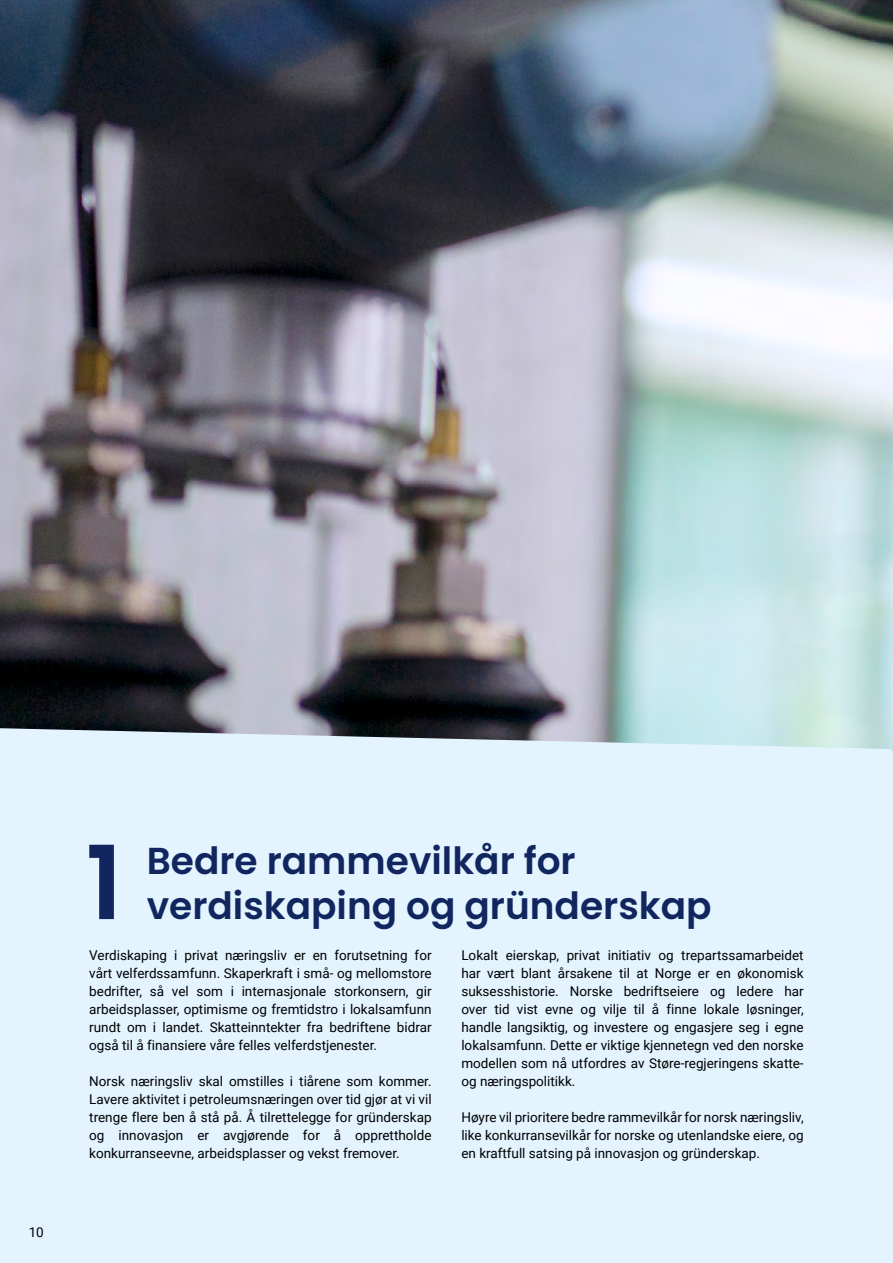
<style>
.page{position:relative;width:893px;height:1263px;background:#fff}
.page>*{position:absolute;margin:0;border:0;box-sizing:border-box;transform-origin:0 0}
.t1{font:600 102px "Poppins";color:#11265f}
.t2{font:600 37.5px/45px "Poppins";color:#11265f}
.t3{font:13.5px/18px "Roboto";color:#000;text-align:justify}
</style>
<div class="page">
<img style="left:0;top:0;width:893px;height:728px">
<div style="left:0;top:900px;width:893px;height:363px;background:#e3f4ff"></div>
<div style="left:0;top:728px;width:893px;height:172px;background:#e3f4ff"></div>
<p class="t3" style="left:29px;top:1223px;width:17px">10</p>
<h1 class="t1" style="left:86px;top:824px;width:38px">1</h1>
<h2 class="t2" style="left:147px;top:839px;width:566px">Bedre rammevilkår for verdiskaping og gründerskap</h2>
<p class="t3" style="left:89px;top:945px;width:344px">Verdiskaping i privat næringsliv er en forutsetning for vårt velferdssamfunn. Skaperkraft i små- og mellomstore bedrifter, så vel som i internasjonale storkonsern, gir arbeidsplasser, optimisme og fremtidstro i lokalsamfunn rundt om i landet. Skatteinntekter fra bedriftene bidrar også til å finansiere våre felles velferdstjenester.</p>
<p class="t3" style="left:89px;top:1071px;width:344px">Norsk næringsliv skal omstilles i tiårene som kommer.<br>Lavere aktivitet i petroleumsnæringen over tid gjør at vi vil trenge flere ben å stå på. Å tilrettelegge for gründerskap og innovasjon er avgjørende for å opprettholde konkurranseevne, arbeidsplasser og vekst fremover.</p>
<p class="t3" style="left:461px;top:945px;width:344px">Lokalt eierskap, privat initiativ og trepartssamarbeidet har vært blant årsakene til at Norge er en økonomisk suksesshistorie. Norske bedriftseiere og ledere har over tid vist evne og vilje til å finne lokale løsninger, handle langsiktig, og investere og engasjere seg i egne lokalsamfunn. Dette er viktige kjennetegn ved den norske modellen som nå utfordres av Støre-regjeringens skatte&shy;og næringspolitikk.</p>
<p class="t3" style="left:461px;top:1107px;width:344px">Høyre vil prioritere bedre rammevilkår for norsk næringsliv, like konkurransevilkår for norske og utenlandske eiere, og en kraftfull satsing på innovasjon og gründerskap.</p>
</div>
